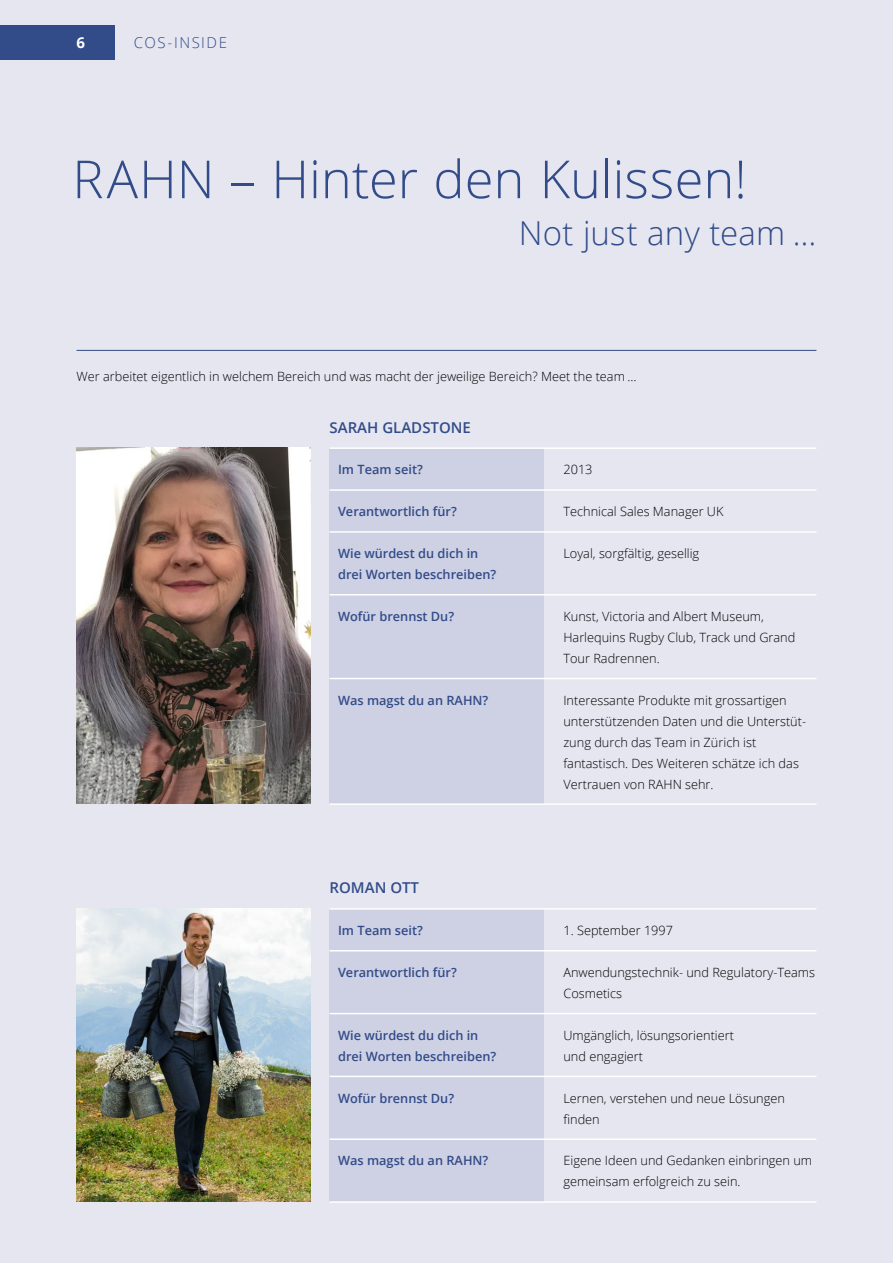
<style>
.page{position:relative;width:893px;height:1263px;background:#e6e6f0}
.page>*{position:absolute;margin:0;border:0;box-sizing:border-box;transform-origin:0 0}
.t1{font:300 52.5px "Open Sans";color:#324c89}
.t2{font:300 33px "Open Sans";letter-spacing:.005em;color:#324c89}
.t3{font:600 15px "Open Sans";color:#324c89}
.t4{font:300 15px "Open Sans";letter-spacing:.1em;color:#324c89}
.t5{font:700 15px "Open Sans";color:#fff}
.t6{font:300 12.75px/21px "Open Sans";color:#000}
.t7{font:600 12.75px "Open Sans";color:#324c89}
</style>
<div class="page">
<div style="left:0;top:26px;width:115px;height:34px;background:#324c89"></div>
<div style="left:330px;top:448px;width:214px;height:356px;background:#ced0e3"></div>
<hr style="left:77px;top:350px;width:739px;height:1px;background:#324c89">
<hr style="left:330px;top:447px;width:486px;height:2px;background:#fff">
<hr style="left:330px;top:489px;width:486px;height:2px;background:#fff">
<hr style="left:330px;top:531px;width:486px;height:2px;background:#fff">
<hr style="left:330px;top:594px;width:486px;height:1px;background:#fff">
<hr style="left:330px;top:678px;width:486px;height:1px;background:#fff">
<hr style="left:330px;top:803px;width:486px;height:2px;background:#fff">
<img style="left:77px;top:448px;width:233px;height:355px">
<div style="left:330px;top:909px;width:214px;height:293px;background:#ced0e3"></div>
<hr style="left:330px;top:908px;width:486px;height:2px;background:#fff">
<hr style="left:330px;top:950px;width:486px;height:1px;background:#fff">
<hr style="left:330px;top:1013px;width:486px;height:1px;background:#fff">
<hr style="left:330px;top:1076px;width:486px;height:1px;background:#fff">
<hr style="left:330px;top:1138px;width:486px;height:2px;background:#fff">
<hr style="left:330px;top:1201px;width:486px;height:2px;background:#fff">
<img style="left:77px;top:909px;width:233px;height:292px">
<p class="t5" style="left:77px;top:32px;width:10px">6</p>
<p class="t4" style="left:134px;top:32px;width:95px">COS-INSIDE</p>
<h1 class="t1" style="left:72px;top:143px;width:676px">RAHN – Hinter den Kulissen!</h1>
<h2 class="t2" style="left:519px;top:210px;width:299px">Not just any team …</h2>
<p class="t6" style="left:77px;top:365px;width:562px">Wer arbeitet eigentlich in welchem Bereich und was macht der jeweilige Bereich? Meet the team …</p>
<p class="t3" style="left:330px;top:417px;width:143px">SARAH GLADSTONE</p>
<p class="t7" style="left:338px;top:461px;width:86px">Im Team seit?</p>
<p class="t6" style="left:563px;top:459px;width:31px">2013</p>
<p class="t7" style="left:338px;top:503px;width:120px">Verantwortlich für?</p>
<p class="t6" style="left:563px;top:501px;width:162px">Technical Sales Manager UK</p>
<p class="t7" style="left:338px;top:545px;width:142px">Wie würdest du dich in</p>
<p class="t6" style="left:563px;top:543px;width:137px">Loyal, sorgfältig, gesellig</p>
<p class="t7" style="left:338px;top:566px;width:160px">drei Worten beschreiben?</p>
<p class="t7" style="left:338px;top:608px;width:118px">Wofür brennst Du?</p>
<p class="t6" style="left:563px;top:605px;width:233px">Kunst, Victoria and Albert Museum,<br>Harlequins Rugby Club, Track und Grand<br>Tour Radrennen.</p>
<p class="t7" style="left:338px;top:691px;width:152px">Was magst du an RAHN?</p>
<p class="t6" style="left:563px;top:689px;width:244px">Interessante Produkte mit grossartigen unterstützenden Daten und die Unterstüt&shy;zung durch das Team in Zürich ist fantastisch. Des Weiteren schätze ich das Vertrauen von RAHN sehr.</p>
<p class="t3" style="left:330px;top:877px;width:91px">ROMAN OTT</p>
<p class="t7" style="left:338px;top:922px;width:86px">Im Team seit?</p>
<p class="t6" style="left:563px;top:920px;width:111px">1. September 1997</p>
<p class="t7" style="left:338px;top:964px;width:120px">Verantwortlich für?</p>
<p class="t6" style="left:563px;top:961px;width:253px">Anwendungstechnik- und Regulatory-Teams<br>Cosmetics</p>
<p class="t7" style="left:338px;top:1026px;width:142px">Wie würdest du dich in</p>
<p class="t6" style="left:563px;top:1024px;width:172px">Umgänglich, lösungsorientiert</p>
<p class="t7" style="left:338px;top:1047px;width:160px">drei Worten beschreiben?</p>
<p class="t6" style="left:563px;top:1045px;width:81px">und engagiert</p>
<p class="t7" style="left:338px;top:1089px;width:118px">Wofür brennst Du?</p>
<p class="t6" style="left:563px;top:1087px;width:223px">Lernen, verstehen und neue Lösungen finden</p>
<p class="t7" style="left:338px;top:1152px;width:152px">Was magst du an RAHN?</p>
<p class="t6" style="left:563px;top:1150px;width:250px">Eigene Ideen und Gedanken einbringen um gemeinsam erfolgreich zu sein.</p>
</div>
